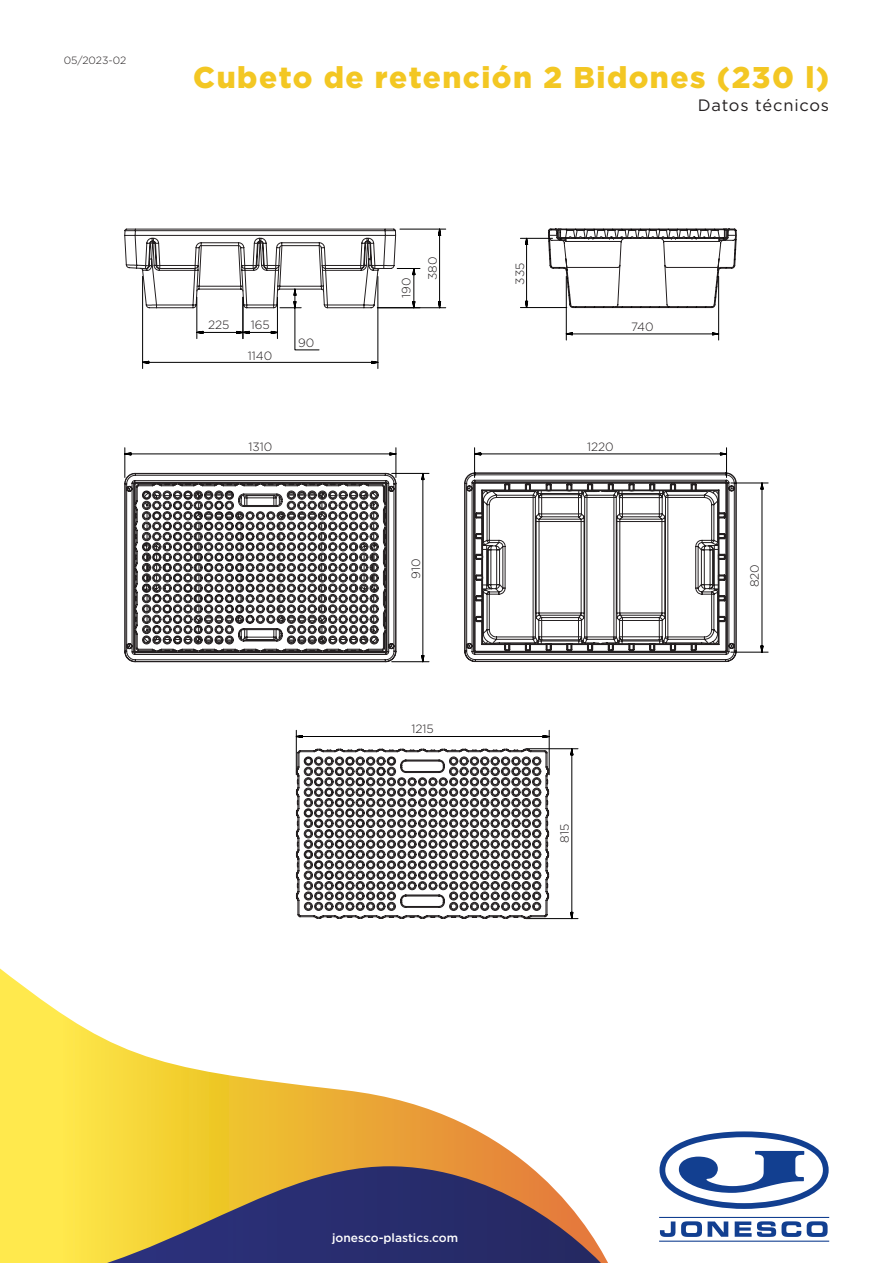
<style>
.page{position:relative;width:893px;height:1263px;background:#fff}
.page>*{position:absolute;margin:0;border:0;box-sizing:border-box;transform-origin:0 0}
.t1{font:900 30px "Gotham";letter-spacing:.05em;color:#f3c723}
.t2{font:16.5px "Gotham";letter-spacing:.05em;color:#231f20}
.t3{font:300 12px "Gotham";color:#231f20}
.t4{font:500 12px "Gotham";color:#fff}
.t5{font:300 10.5px "Gotham";color:#231f20}
</style>
<div class="page">
<svg style="left:0;top:968px;width:530px;height:295px"></svg>
<svg style="left:62px;top:1166px;width:546px;height:97px;background:#817261"></svg>
<svg style="left:659px;top:1131px;width:170px;height:111px"></svg>
<svg style="left:124px;top:228px;width:322px;height:141px"></svg>
<svg style="left:520px;top:228px;width:217px;height:113px"></svg>
<svg style="left:124px;top:447px;width:306px;height:216px"></svg>
<svg style="left:295px;top:730px;width:283px;height:190px"></svg>
<svg style="left:464px;top:653px;width:272px;height:9px"></svg>
<svg style="left:464px;top:473px;width:7px;height:180px"></svg>
<svg style="left:471px;top:447px;width:298px;height:208px"></svg>
<p class="t5" style="left:64px;top:53px;width:64px">05/2023-02</p>
<h1 class="t1" style="left:193px;top:56px;width:637px">Cubeto de retención 2 Bidones (230 l)</h1>
<h2 class="t2" style="left:698px;top:95px;width:133px">Datos técnicos</h2>
<p class="t3" style="left:399px;top:298px;width:22px;rotate:-90deg">190</p>
<p class="t3" style="left:425px;top:280px;width:25px;rotate:-90deg">380</p>
<p class="t3" style="left:512px;top:285px;width:23px;rotate:-90deg">335</p>
<p class="t3" style="left:208px;top:317px;width:23px">225</p>
<p class="t3" style="left:251px;top:317px;width:20px">165</p>
<p class="t3" style="left:631px;top:319px;width:24px">740</p>
<p class="t3" style="left:248px;top:348px;width:26px">1140</p>
<p class="t3" style="left:298px;top:335px;width:18px">90</p>
<p class="t3" style="left:248px;top:439px;width:25px">1310</p>
<p class="t3" style="left:408px;top:579px;width:22px;rotate:-90deg">910</p>
<p class="t3" style="left:411px;top:721px;width:24px">1215</p>
<p class="t3" style="left:587px;top:439px;width:28px">1220</p>
<p class="t3" style="left:557px;top:843px;width:20px;rotate:-90deg">815</p>
<p class="t3" style="left:747px;top:587px;width:25px;rotate:-90deg">820</p>
<p class="t4" style="left:332px;top:1229px;width:128px">jonesco-plastics.com</p>
</div>
